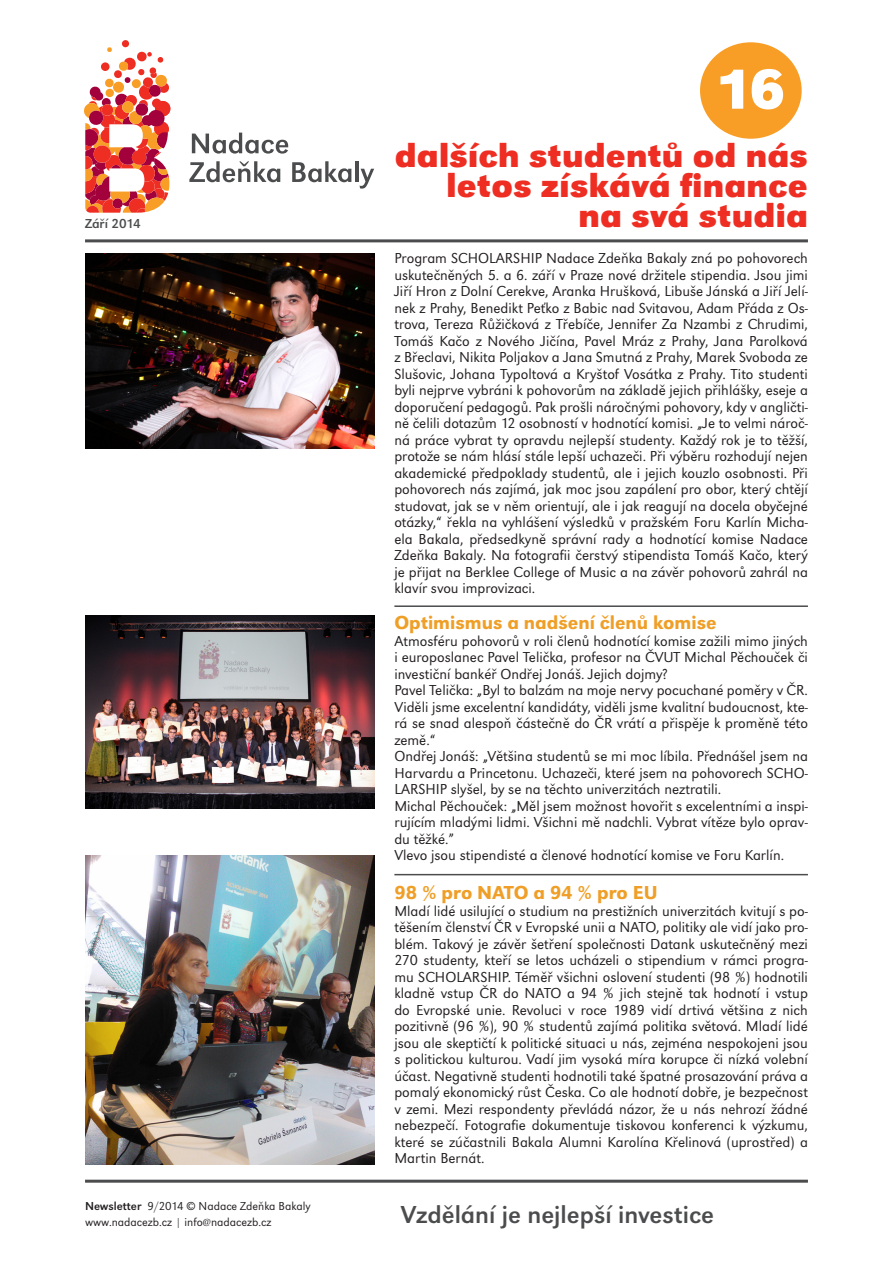
<style>
.page{position:relative;width:893px;height:1263px;background:#fff}
.page>*{position:absolute;margin:0;border:0;box-sizing:border-box;transform-origin:0 0}
.cislo_mesice{font:700 58.5px "URW Grotesk TOT";color:#fff}
.newsletter_titul{font:700 34.5px/30px "URW Grotesk TOT";letter-spacing:.01em;color:#ee2e22;text-align:right}
.t1{font:25.5px "URW Grotesk TOT";color:#4b4c4d}
.titulek{font:500 19.5px "URW Grotesk TOT";color:#ef9f27}
.titulek-2{font:300 15px/16.5px "URW Grotesk TOT";color:#231f20;text-align:justify}
.newsletter_mesic{font:13.5px "URW Grotesk TOT";color:#4b4c4d}
.t2{font:300 12px "URW Grotesk TOT";color:#231f20}
.s1{font-weight:400}
</style>
<div class="page">
<svg style="left:192px;top:133px;width:96px;height:21px"></svg>
<svg style="left:189px;top:161px;width:91px;height:21px"></svg>
<svg style="left:292px;top:161px;width:59px;height:21px"></svg>
<hr style="left:355px;top:161px;width:3px;height:21px;background:#4b4c4d">
<svg style="left:359px;top:169px;width:15px;height:20px"></svg>
<div style="left:122px;top:40px;width:7px;height:7px;background:#ee2e22;border-radius:50%"></div>
<svg style="left:84px;top:47px;width:87px;height:166px"></svg>
<hr style="left:85px;top:239px;width:723px;height:3px;background:#4b4c4d">
<hr style="left:85px;top:1180px;width:723px;height:3px;background:#4b4c4d">
<hr style="left:394px;top:605px;width:414px;height:2px;background:#4b4c4d">
<hr style="left:394px;top:874px;width:414px;height:1px;background:#4b4c4d">
<img style="left:86px;top:254px;width:289px;height:195px">
<img style="left:86px;top:616px;width:289px;height:192px">
<img style="left:85px;top:856px;width:289px;height:309px">
<div style="left:700px;top:42px;width:102px;height:97px;background:#f89e26;border-radius:50%"></div>
<p class="newsletter_mesic" style="left:85px;top:216px;width:57px">Září 2014</p>
<p class="t2" style="left:85px;top:1199px;width:227px"><span class="s1">Newsletter</span> 9/2014 © Nadace Zdeňka Bakaly</p>
<p class="t2" style="left:85px;top:1215px;width:188px">www.nadacezb.cz | info@nadacezb.cz</p>
<p class="cislo_mesice" style="left:716px;top:54px;width:71px">16</p>
<p class="newsletter_titul" style="left:395px;top:140px;width:415px">dalších studentů od nás letos získává finance</p>
<p class="newsletter_titul" style="left:578px;top:200px;width:231px">na svá studia</p>
<p class="titulek-2" style="left:394px;top:250px;width:415px">Program SCHOLARSHIP Nadace Zdeňka Bakaly zná po pohovorech uskutečněných 5. a 6. září v Praze nové držitele stipendia. Jsou jimi Jiří Hron z Dolní Cerekve, Aranka Hrušková, Libuše Jánská a Jiří Jelí&shy;nek z Prahy, Benedikt Peťko z Babic nad Svitavou, Adam Přáda z Os&shy;trova, Tereza Růžičková z Třebíče, Jennifer Za Nzambi z Chrudimi, Tomáš Kačo z Nového Jičína, Pavel Mráz z Prahy, Jana Parolková z Břeclavi, Nikita Poljakov a Jana Smutná z Prahy, Marek Svoboda ze Slušovic, Johana Typoltová a Kryštof Vosátka z Prahy. Tito studenti byli nejprve vybráni k pohovorům na základě jejich přihlášky, eseje a doporučení pedagogů. Pak prošli náročnými pohovory, kdy v angličti&shy;ně čelili dotazům 12 osobností v hodnotící komisi. „Je to velmi nároč&shy;ná práce vybrat ty opravdu nejlepší studenty. Každý rok je to těžší, protože se nám hlásí stále lepší uchazeči. Při výběru rozhodují nejen akademické předpoklady studentů, ale i jejich kouzlo osobnosti. Při pohovorech nás zajímá, jak moc jsou zapálení pro obor, který chtějí studovat, jak se v něm orientují, ale i jak reagují na docela obyčejné otázky,“ řekla na vyhlášení výsledků v pražském Foru Karlín Micha&shy;ela Bakala, předsedkyně správní rady a hodnotící komise Nadace Zdeňka Bakaly. Na fotografii čerstvý stipendista Tomáš Kačo, který je přijat na Berklee College of Music a na závěr pohovorů zahrál na klavír svou improvizaci.</p>
<p class="titulek" style="left:394px;top:611px;width:324px">Optimismus a nadšení členů komise</p>
<p class="titulek-2" style="left:394px;top:633px;width:415px">Atmosféru pohovorů v roli členů hodnotící komise zažili mimo jiných i europoslanec Pavel Telička, profesor na ČVUT Michal Pěchouček či investiční bankéř Ondřej Jonáš. Jejich dojmy?</p>
<p class="titulek-2" style="left:394px;top:682px;width:415px">Pavel Telička: „Byl to balzám na moje nervy pocuchané poměry v ČR.<br>Viděli jsme excelentní kandidáty, viděli jsme kvalitní budoucnost, kte&shy;rá se snad alespoň částečně do ČR vrátí a přispěje k proměně této země.“</p>
<p class="titulek-2" style="left:394px;top:748px;width:415px">Ondřej Jonáš: „Většina studentů se mi moc líbila. Přednášel jsem na Harvardu a Princetonu. Uchazeči, které jsem na pohovorech SCHO-LARSHIP slyšel, by se na těchto univerzitách neztratili.</p>
<p class="titulek-2" style="left:394px;top:798px;width:415px">Michal Pěchouček: „Měl jsem možnost hovořit s excelentními a inspi&shy;rujícím mladými lidmi. Všichni mě nadchli. Vybrat vítěze bylo oprav&shy;du těžké.”</p>
<p class="titulek-2" style="left:394px;top:847px;width:391px">Vlevo jsou stipendisté a členové hodnotící komise ve Foru Karlín.</p>
<p class="titulek" style="left:394px;top:881px;width:265px">98 % pro NATO a 94 % pro EU</p>
<p class="titulek-2" style="left:394px;top:902px;width:415px">Mladí lidé usilující o studium na prestižních univerzitách kvitují s po&shy;těšením členství ČR v Evropské unii a NATO, politiky ale vidí jako pro&shy;blém. Takový je závěr šetření společnosti Datank uskutečněný mezi 270 studenty, kteří se letos ucházeli o stipendium v rámci progra&shy;mu SCHOLARSHIP. Téměř všichni oslovení studenti (98 %) hodnotili kladně vstup ČR do NATO a 94 % jich stejně tak hodnotí i vstup do Evropské unie. Revoluci v roce 1989 vidí drtivá většina z nich pozitivně (96 %), 90 % studentů zajímá politika světová. Mladí lidé jsou ale skeptičtí k politické situaci u nás, zejména nespokojeni jsou s politickou kulturou. Vadí jim vysoká míra korupce či nízká volební účast. Negativně studenti hodnotili také špatné prosazování práva a pomalý ekonomický růst Česka. Co ale hodnotí dobře, je bezpečnost v zemi. Mezi respondenty převládá názor, že u nás nehrozí žádné nebezpečí. Fotografie dokumentuje tiskovou konferenci k výzkumu, které se zúčastnili Bakala Alumni Karolína Křelinová (uprostřed) a Martin Bernát.</p>
<p class="t1" style="left:401px;top:1200px;width:315px">Vzdělání je nejlepší investice</p>
</div>
